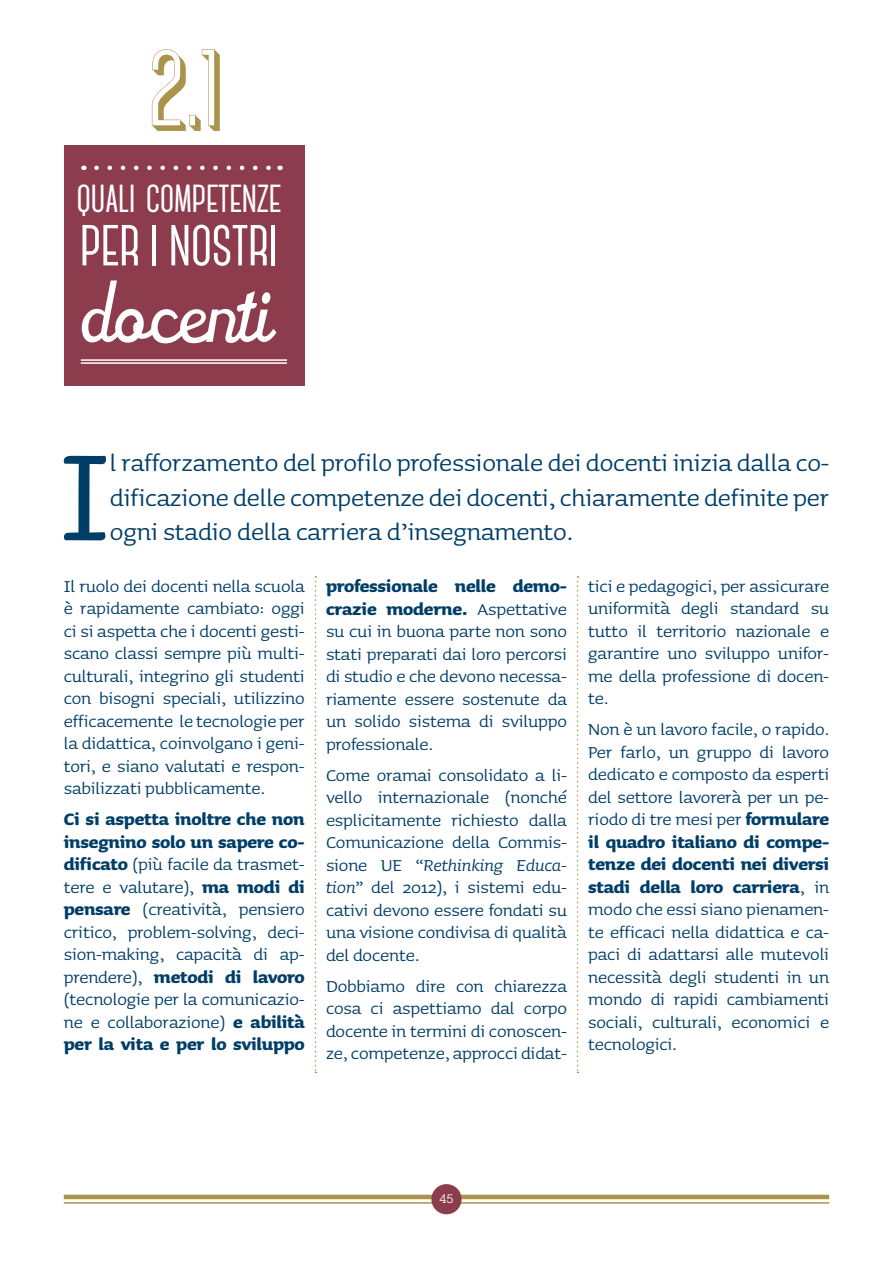
<style>
.page{position:relative;width:893px;height:1263px;background:#fff}
.page>*{position:absolute;margin:0;border:0;box-sizing:border-box;transform-origin:0 0}
.inizio_capitolo{font:163.2px "Sauna";color:#003e68}
.numero_paragrafo{font:108px "Canter Bold 3 D";color:#aa934b}
.paragrafo_titolo_3{font:86.4px "Varsity Script JF";color:#fff}
.paragrafo_titolo_2{font:700 72.3px "Canter";letter-spacing:-.02em;color:#fff}
.paragrafo_titolo_2-2{font:700 48.9px "Canter";letter-spacing:-.02em;color:#fff}
.inizio_capitolo-2{font:30px/34.5px "Sauna";letter-spacing:-.01em;color:#003e68;text-align:justify}
.testo_scorrevole{font:21px/22.5px "Sauna";letter-spacing:-.01em;color:#003e68;text-align:justify}
.t1{font:12px "Lubalin Graph";color:#fff}
.s1{font-weight:700}
.s2{font-style:italic}
</style>
<div class="page">
<svg style="left:577px;top:576px;width:2px;height:497px"></svg>
<svg style="left:315px;top:576px;width:1px;height:497px"></svg>
<div style="left:64px;top:145px;width:241px;height:241px;background:#8d3c4e"></div>
<hr style="left:81px;top:359px;width:206px;height:2px;background:#fff">
<hr style="left:81px;top:362px;width:206px;height:2px;background:#fff">
<svg style="left:96px;top:166px;width:175px;height:4px"></svg>
<hr style="left:64px;top:1195px;width:765px;height:4px;background:#aa934b">
<hr style="left:64px;top:1202px;width:765px;height:2px;background:#aa934b">
<div style="left:431px;top:1184px;width:31px;height:30px;background:#8d3c4e;border-radius:50%"></div>
<p class="numero_paragrafo" style="left:147px;top:34px;width:75px">2.1</p>
<p class="paragrafo_titolo_2-2" style="left:77px;top:171px;width:207px">quali competenze</p>
<p class="paragrafo_titolo_2" style="left:79px;top:205px;width:200px">per i nostri</p>
<p class="paragrafo_titolo_3" style="left:81px;top:262px;width:191px">docenti</p>
<p class="inizio_capitolo" style="left:58px;top:408px;width:55px">I</p>
<p class="inizio_capitolo-2" style="left:110px;top:446px;width:721px">l rafforzamento del profilo professionale dei docenti inizia dalla co&shy;dificazione delle competenze dei docenti, chiaramente definite per ogni stadio della carriera d’insegnamento.</p>
<p class="testo_scorrevole" style="left:64px;top:575px;width:242px">Il ruolo dei docenti nella scuola è rapidamente cambiato: oggi ci si aspetta che i docenti gesti&shy;scano classi sempre più multi&shy;culturali, integrino gli studenti con bisogni speciali, utilizzino efficacemente le tecnologie per la didattica, coinvolgano i geni&shy;tori, e siano valutati e respon&shy;sabilizzati pubblicamente.</p>
<p class="testo_scorrevole" style="left:64px;top:808px;width:242px"><span class="s1">Ci si aspetta inoltre che non insegnino solo un sapere co&shy;dificato</span> (più facile da trasmet&shy;tere e valutare), <span class="s1">ma modi di pensare</span> (creatività, pensiero critico, problem-solving, deci&shy;sion-making, capacità di ap&shy;prendere), <span class="s1">metodi di lavoro </span>(tecnologie per la comunicazio&shy;ne e collaborazione) <span class="s1">e abilità per la vita e per lo sviluppo</span></p>
<p class="testo_scorrevole" style="left:588px;top:575px;width:242px">tici e pedagogici, per assicurare uniformità degli standard su tutto il territorio nazionale e garantire uno sviluppo unifor&shy;me della professione di docen&shy;te.</p>
<p class="testo_scorrevole" style="left:588px;top:718px;width:242px">Non è un lavoro facile, o rapido.<br>Per farlo, un gruppo di lavoro dedicato e composto da esperti del settore lavorerà per un pe&shy;riodo di tre mesi per <span class="s1">formulare il quadro italiano di compe&shy;tenze dei docenti nei diversi stadi della loro carriera</span>, in modo che essi siano pienamen&shy;te efficaci nella didattica e ca&shy;paci di adattarsi alle mutevoli necessità degli studenti in un mondo di rapidi cambiamenti sociali, culturali, economici e tecnologici.</p>
<p class="testo_scorrevole" style="left:326px;top:575px;width:242px"><span class="s1">professionale nelle demo&shy;crazie moderne.</span> Aspettative su cui in buona parte non sono stati preparati dai loro percorsi di studio e che devono necessa&shy;riamente essere sostenute da un solido sistema di sviluppo professionale.</p>
<p class="testo_scorrevole" style="left:326px;top:764px;width:242px">Come oramai consolidato a li&shy;vello internazionale (nonché esplicitamente richiesto dalla Comunicazione della Commis&shy;sione UE <span class="s2">“Rethinking Educa&shy;tion”</span> del 2012), i sistemi edu&shy;cativi devono essere fondati su una visione condivisa di qualità del docente.</p>
<p class="testo_scorrevole" style="left:326px;top:975px;width:242px">Dobbiamo dire con chiarezza cosa ci aspettiamo dal corpo docente in termini di conoscen&shy;ze, competenze, approcci didat-</p>
<p class="t1" style="left:439px;top:1192px;width:15px">45</p>
</div>
